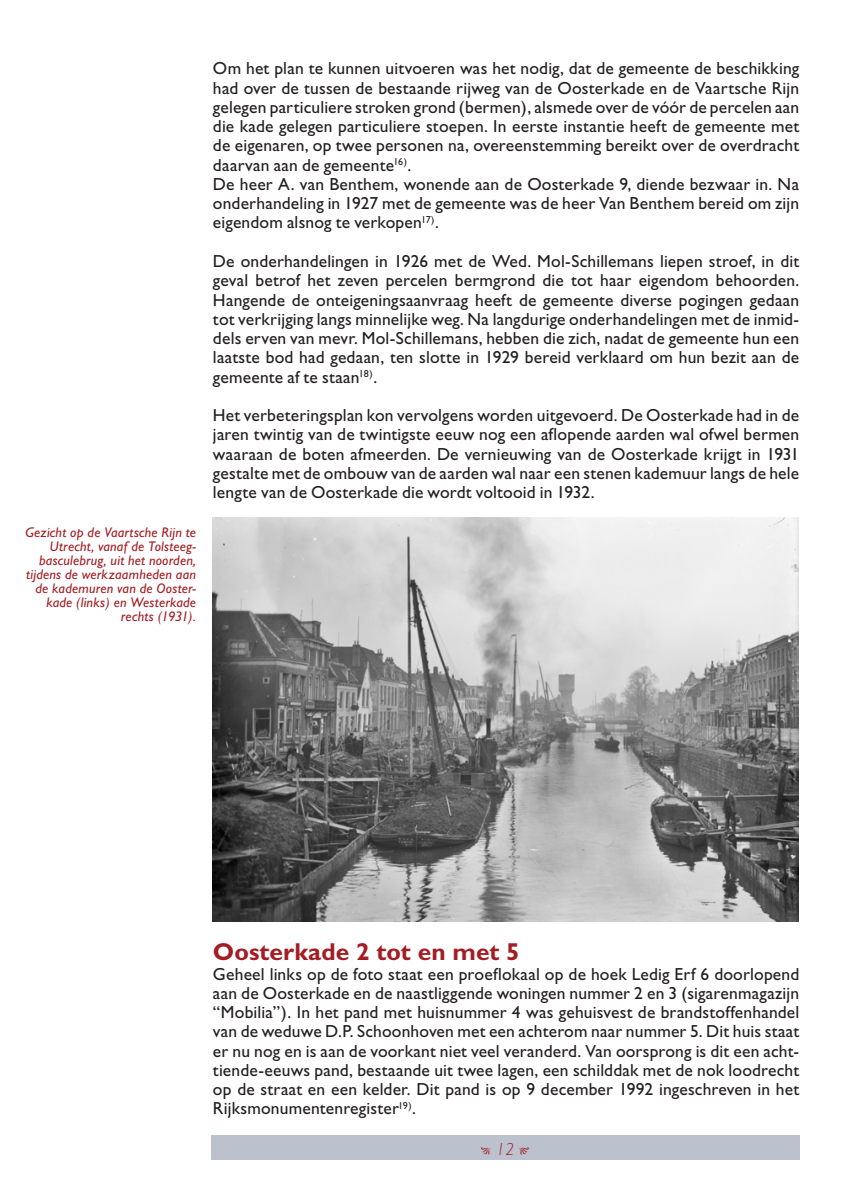
<style>
.page{position:relative;width:844px;height:1191px;background:#fff}
.page>*{position:absolute;margin:0;border:0;box-sizing:border-box;transform-origin:0 0}
.t1{font:700 24.5px "Gill Sans";color:#a31d24}
._2_Normaal{font:17.5px/19.2px "Gill Sans";letter-spacing:.01em;color:#231f20;text-align:justify}
.t2{font:italic 300 17.5px "Gill Sans";color:#a31d24}
.t3{font:italic 14px/14px "Gill Sans";letter-spacing:.015em;color:#a31d24;text-align:right}
</style>
<div class="page">
<div style="left:211px;top:1135px;width:588px;height:25px;background:#bcc1ce"></div>
<img style="left:213px;top:517px;width:584px;height:404px">
<p class="t3" style="left:25px;top:525px;width:172px">Gezicht op de Vaartsche Rijn te<br>Utrecht, vanaf de Tolsteeg&shy;basculebrug, uit het noorden, tijdens de werkzaamheden aan de kademuren van de Ooster&shy;kade (links) en Westerkade rechts (1931).</p>
<p class="_2_Normaal" style="left:213px;top:59px;width:587px">Om het plan te kunnen uitvoeren was het nodig, dat de gemeente de beschikking had over de tussen de bestaande rijweg van de Oosterkade en de Vaartsche Rijn gelegen particuliere stroken grond (bermen), alsmede over de vóór de percelen aan die kade gelegen particuliere stoepen. In eerste instantie heeft de gemeente met de eigenaren, op twee personen na, overeenstemming bereikt over de overdracht daarvan aan de gemeente<sup>16)</sup>.</p>
<p class="_2_Normaal" style="left:213px;top:174px;width:587px">De heer A. van Benthem, wonende aan de Oosterkade 9, diende bezwaar in. Na onderhandeling in 1927 met de gemeente was de heer Van Benthem bereid om zijn eigendom alsnog te verkopen<sup>17)</sup>.</p>
<p class="_2_Normaal" style="left:213px;top:251px;width:587px">De onderhandelingen in 1926 met de Wed. Mol-Schillemans liepen stroef, in dit geval betrof het zeven percelen bermgrond die tot haar eigendom behoorden.<br>Hangende de onteigeningsaanvraag heeft de gemeente diverse pogingen gedaan tot verkrijging langs minnelijke weg. Na langdurige onderhandelingen met de inmid&shy;dels erven van mevr. Mol-Schillemans, hebben die zich, nadat de gemeente hun een laatste bod had gedaan, ten slotte in 1929 bereid verklaard om hun bezit aan de gemeente af te staan<sup>18)</sup>.</p>
<p class="_2_Normaal" style="left:213px;top:405px;width:587px">Het verbeteringsplan kon vervolgens worden uitgevoerd. De Oosterkade had in de jaren twintig van de twintigste eeuw nog een aflopende aarden wal ofwel bermen waaraan de boten afmeerden. De vernieuwing van de Oosterkade krijgt in 1931 gestalte met de ombouw van de aarden wal naar een stenen kademuur langs de hele lengte van de Oosterkade die wordt voltooid in 1932.</p>
<p class="t1" style="left:213px;top:937px;width:308px">Oosterkade 2 tot en met 5</p>
<p class="_2_Normaal" style="left:213px;top:964px;width:587px">Geheel links op de foto staat een proeflokaal op de hoek Ledig Erf 6 doorlopend aan de Oosterkade en de naastliggende woningen nummer 2 en 3 (sigarenmagazijn “Mobilia”). In het pand met huisnummer 4 was gehuisvest de brandstoffenhandel van de weduwe D.P. Schoonhoven met een achterom naar nummer 5. Dit huis staat er nu nog en is aan de voorkant niet veel veranderd. Van oorsprong is dit een acht&shy;tiende-eeuws pand, bestaande uit twee lagen, een schilddak met de nok loodrecht op de straat en een kelder. Dit pand is op 9 december 1992 ingeschreven in het Rijksmonumentenregister<sup>19)</sup>.</p>
<p class="t2" style="left:481px;top:1139px;width:50px">• 12 •</p>
</div>
